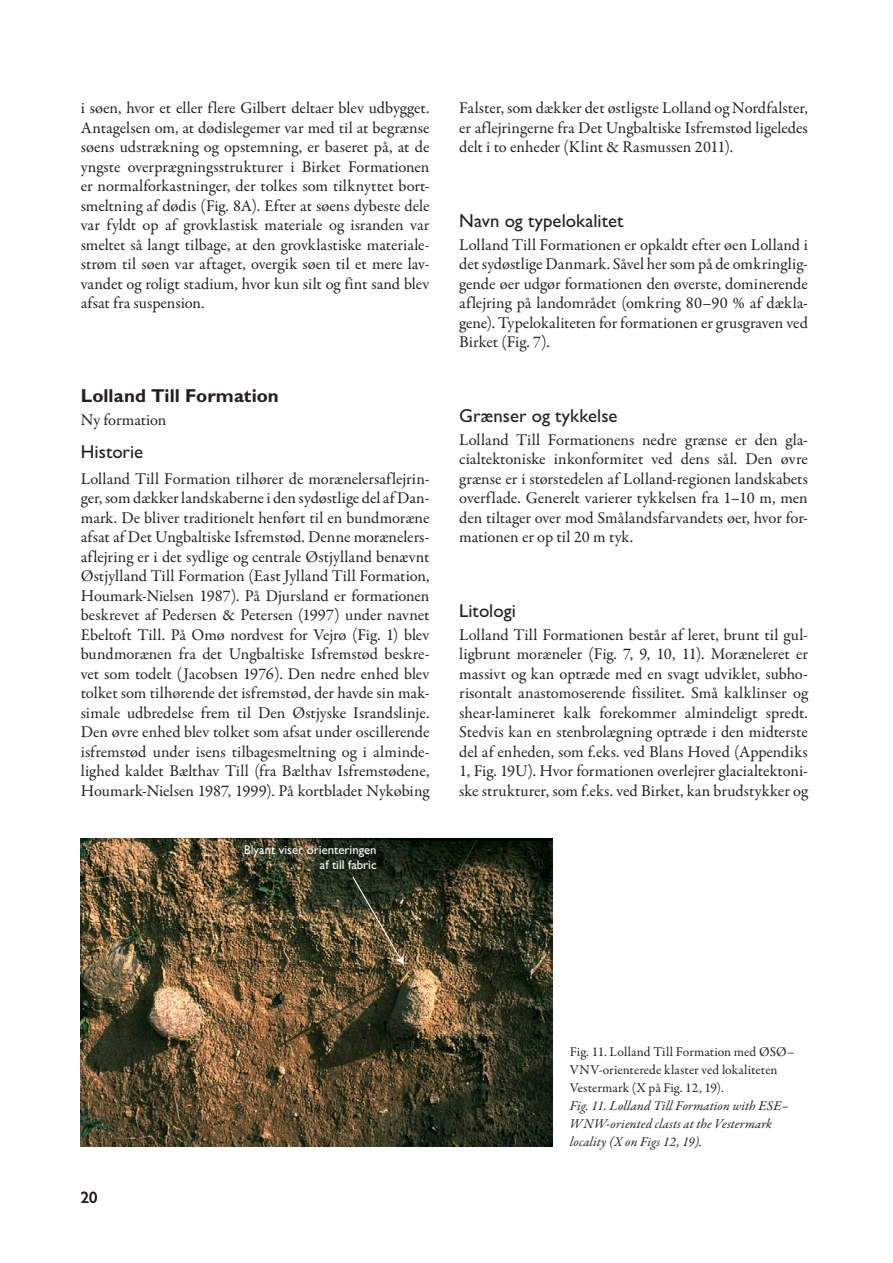
<style>
.page{position:relative;width:893px;height:1263px;background:#fff}
.page>*{position:absolute;margin:0;border:0;box-sizing:border-box;transform-origin:0 0}
._3__grad_overskrift{font:18.75px "Gill Sans Alt One";letter-spacing:.005em;color:#231f20}
._2__grad_overskrift{font:700 18.75px "Gill Sans Alt One";color:#231f20}
.Bodytekst{font:16.5px/19.5px "Garamond Premr Pro";letter-spacing:-.005em;color:#231f20;text-align:justify}
.Bodytekst_indented{font:16.5px/19.5px "Garamond Premr Pro";color:#231f20;text-align:justify}
.t1{font:16.5px "Gill Sans Alt One";color:#231f20}
.Figurtxt-loesbagkant{font:13.5px/18px "Garamond Premr Pro";letter-spacing:.005em;color:#231f20}
.Figurtxt-loesbagkant-2{font:italic 13.5px/18px "Garamond Premr Pro";letter-spacing:.01em;color:#231f20}
.t2{font:12.75px/15.3px "Gill Sans Alt One";color:#fff;text-align:right}
</style>
<div class="page">
<img style="left:81px;top:838px;width:472px;height:309px">
<img style="left:351px;top:875px;width:53px;height:90px">
<p class="Bodytekst_indented" style="left:81px;top:98px;width:350px">i søen, hvor et eller flere Gilbert deltaer blev udbygget.<br>Antagelsen om, at dødislegemer var med til at begrænse søens udstrækning og opstemning, er baseret på, at de yngste overprægningsstrukturer i Birket Formationen er normalforkastninger, der tolkes som tilknyttet bort&shy;smeltning af dødis (Fig. 8A). Efter at søens dybeste dele var fyldt op af grovklastisk materiale og isranden var smeltet så langt tilbage, at den grovklastiske materiale&shy;strøm til søen var aftaget, overgik søen til et mere lav&shy;vandet og roligt stadium, hvor kun silt og fint sand blev afsat fra suspension.</p>
<p class="_2__grad_overskrift" style="left:81px;top:382px;width:200px">Lolland Till Formation</p>
<p class="Bodytekst" style="left:81px;top:410px;width:87px">Ny formation</p>
<p class="_3__grad_overskrift" style="left:81px;top:439px;width:64px">Historie</p>
<p class="Bodytekst" style="left:81px;top:469px;width:350px">Lolland Till Formation tilhører de morænelersaflejrin&shy;ger, som dækker landskaberne i den sydøstlige del af Dan&shy;mark. De bliver traditionelt henført til en bundmoræne afsat af Det Ungbaltiske Isfremstød. Denne morænelers&shy;aflejring er i det sydlige og centrale Østjylland benævnt Østjylland Till Formation (East Jylland Till Formation, Houmark-Nielsen 1987). På Djursland er formationen beskrevet af Pedersen &amp; Petersen (1997) under navnet Ebeltoft Till. På Omø nordvest for Vejrø (Fig. 1) blev bundmorænen fra det Ungbaltiske Isfremstød beskre&shy;vet som todelt (Jacobsen 1976). Den nedre enhed blev tolket som tilhørende det isfremstød, der havde sin mak&shy;simale udbredelse frem til Den Østjyske Israndslinje.<br>Den øvre enhed blev tolket som afsat under oscillerende isfremstød under isens tilbagesmeltning og i alminde&shy;lighed kaldet Bælthav Till (fra Bælthav Isfremstødene, Houmark-Nielsen 1987, 1999). På kortbladet Nykøbing</p>
<p class="t2" style="left:244px;top:842px;width:134px">Blyant viser orienteringen af till fabric</p>
<p class="Bodytekst" style="left:459px;top:98px;width:350px">Falster, som dækker det østligste Lolland og Nordfalster, er aflejringerne fra Det Ungbaltiske Isfremstød ligeledes delt i to enheder (Klint &amp; Rasmussen 2011).</p>
<p class="_3__grad_overskrift" style="left:459px;top:208px;width:166px">Navn og typelokalitet</p>
<p class="Bodytekst" style="left:459px;top:235px;width:350px">Lolland Till Formationen er opkaldt efter øen Lolland i det sydøstlige Danmark. Såvel her som på de omkringlig&shy;gende øer udgør formationen den øverste, dominerende aflejring på landområdet (omkring 80–90 % af dækla&shy;gene). Typelokaliteten for formationen er grusgraven ved Birket (Fig. 7).</p>
<p class="_3__grad_overskrift" style="left:459px;top:403px;width:160px">Grænser og tykkelse</p>
<p class="Bodytekst" style="left:459px;top:430px;width:350px">Lolland Till Formationens nedre grænse er den gla&shy;cialtektoniske inkonformitet ved dens sål. Den øvre grænse er i størstedelen af Lolland-regionen landskabets overflade. Generelt varierer tykkelsen fra 1–10 m, men den tiltager over mod Smålandsfarvandets øer, hvor for&shy;mationen er op til 20 m tyk.</p>
<p class="_3__grad_overskrift" style="left:459px;top:598px;width:58px">Litologi</p>
<p class="Bodytekst" style="left:459px;top:625px;width:350px">Lolland Till Formationen består af leret, brunt til gul&shy;ligbrunt moræneler (Fig. 7, 9, 10, 11). Moræneleret er massivt og kan optræde med en svagt udviklet, subho&shy;risontalt anastomoserende fissilitet. Små kalklinser og shear-lamineret kalk forekommer almindeligt spredt.<br>Stedvis kan en stenbrolægning optræde i den midterste del af enheden, som f.eks. ved Blans Hoved (Appendiks 1, Fig. 19U). Hvor formationen overlejrer glacialtektoni&shy;ske strukturer, som f.eks. ved Birket, kan brudstykker og</p>
<p class="t1" style="left:81px;top:1186px;width:18px">20</p>
<p class="Figurtxt-loesbagkant" style="left:570px;top:1043px;width:226px">Fig. 11. Lolland Till Formation med ØSØ–<br>VNV-orienterede klaster ved lokaliteten<br>Vestermark (X på Fig. 12, 19).</p>
<p class="Figurtxt-loesbagkant-2" style="left:570px;top:1097px;width:221px">Fig. 11. Lolland Till Formation with ESE–<br>WNW-oriented clasts at the Vestermark locality (X on Figs 12, 19).</p>
</div>
